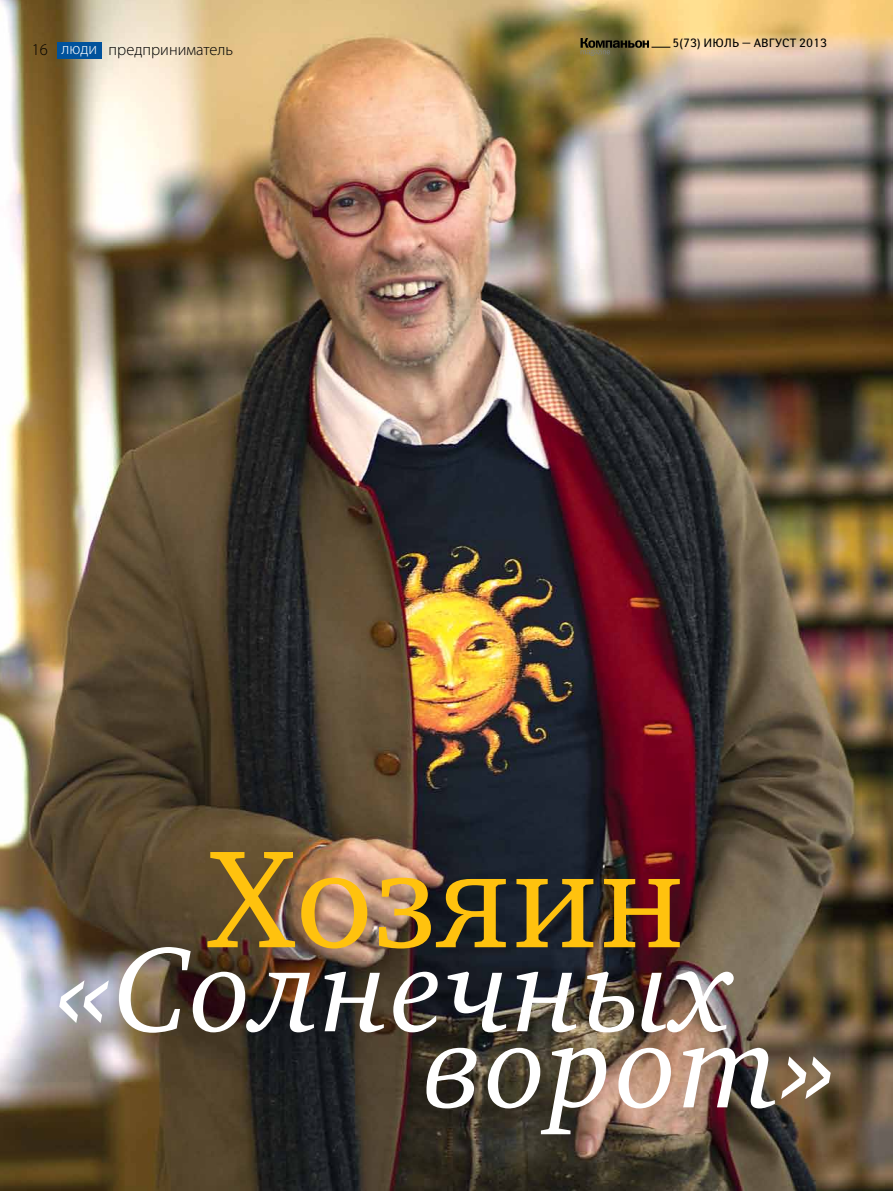
<style>
.page{position:relative;width:893px;height:1191px;background:#fff}
.page>*{position:absolute;margin:0;border:0;box-sizing:border-box;transform-origin:0 0}
.t1{font:141.9px "Charter ITC";letter-spacing:.015em;color:#ffc20e}
.t2{font:italic 123.3px "Charter ITC";letter-spacing:.015em;color:#fff}
.t3{font:300 16.5px "Myriad Pro";color:#000}
.t4{font:12px "Yanus";letter-spacing:.005em;color:#000}
.s1{color:#fff}
</style>
<div class="page">
<img style="left:0;top:0;width:893px;height:1191px">
<svg style="left:580px;top:38px;width:90px;height:18px;background:#827244"></svg>
<div style="left:57px;top:42px;width:45px;height:17px;background:#00529c"></div>
<p class="t3" style="left:32px;top:40px;width:18px">16</p>
<p class="t3" style="left:62px;top:40px;width:173px"><span class="s1">люди</span> предприниматель</p>
<p class="t4" style="left:673px;top:36px;width:156px">5(73) июль — август 2013</p>
<h1 class="t1" style="left:209px;top:810px;width:477px">Хозяин</h1>
<h2 class="t2" style="left:58px;top:913px;width:675px">«Солнечных</h2>
<h2 class="t2" style="left:423px;top:989px;width:415px">ворот»</h2>
</div>
